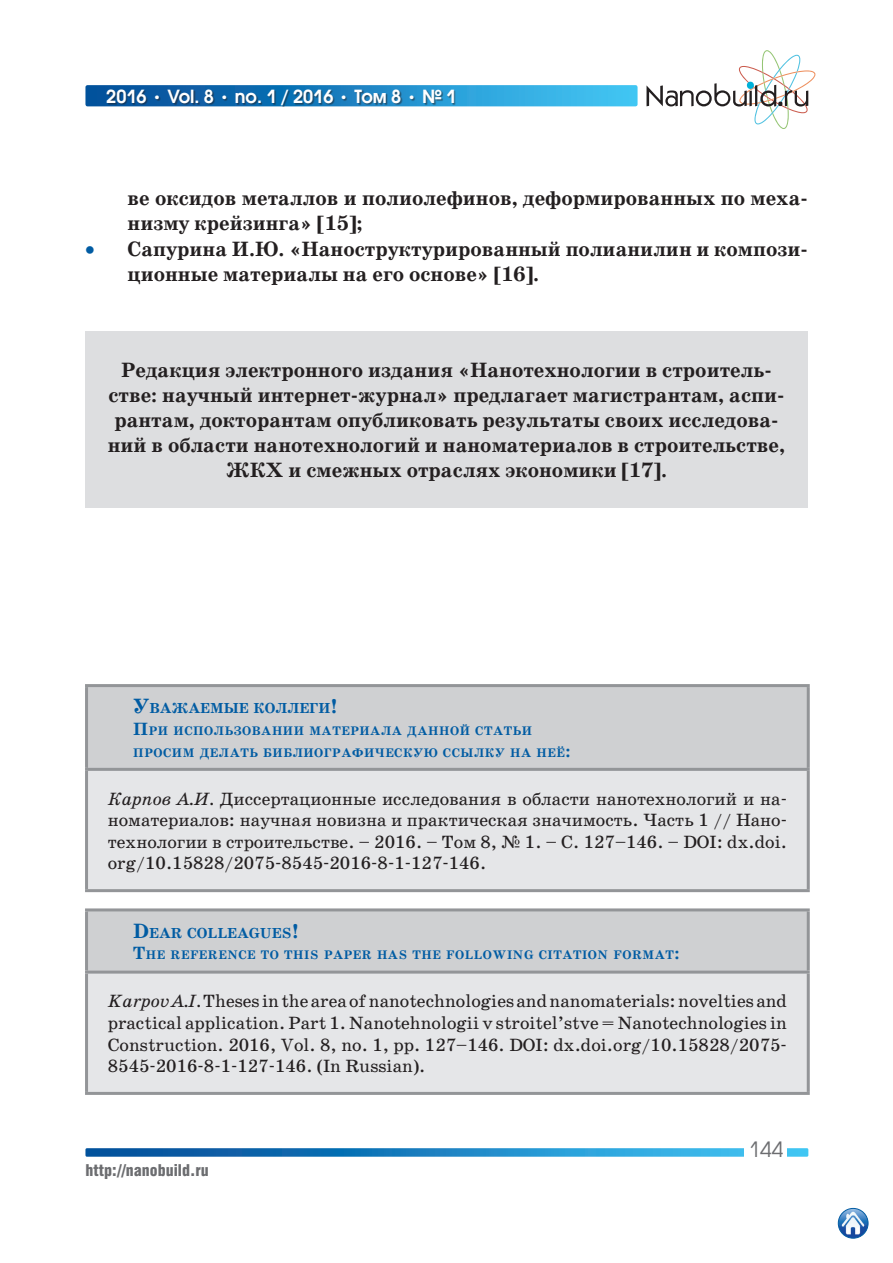
<style>
.page{position:relative;width:893px;height:1263px;background:#fff}
.page>*{position:absolute;margin:0;border:0;box-sizing:border-box;transform-origin:0 0}
.t1{font:700 21px/25.2px "School Book C";color:#231f20}
.t2{font:21px "Avant Garde Gothic C";color:#6c6d70}
.t3{font:18px/21.6px "School Book C";color:#231f20;text-align:justify}
.t4{font:600 18px "Avant Garde Gothic C";color:#fff}
.t5{font:900 16.5px "Helios Cond";color:#6c6d70}
.t6{font:700 14.7px "School Book C";color:#015ca3}
.t7{font:700 12.6px/21.6px "School Book C";letter-spacing:.045em;color:#015ca3}
.s1{font-family:"School Book C";font-weight:700}
.s2{color:#015ca3}
.s3{font-size:21px}
.s4{font-size:18px}
.s5{font-style:italic}
</style>
<div class="page">
<div style="left:85px;top:85px;width:553px;height:21px;background:linear-gradient(to right,#004694,#42c8f7);border-radius:2px"></div>
<div style="left:108px;top:90px;width:348px;height:17px;background:#231f20;opacity:.5"></div>
<svg style="left:646px;top:50px;width:169px;height:79px"></svg>
<svg style="left:85px;top:1148px;width:723px;height:9px;background:#298ac5"></svg>
<div style="left:745px;top:1137px;width:42px;height:20px;background:#fff"></div>
<img style="left:838px;top:1208px;width:30px;height:30px;border-radius:15px">
<div style="left:838px;top:1208px;width:30px;height:30px;border:1px solid #015ca3;border-radius:50%"></div>
<div style="left:85px;top:331px;width:723px;height:177px;background:#dddee0"></div>
<div style="left:88px;top:687px;width:719px;height:81px;background:#cfd0d2"></div>
<svg style="left:87px;top:771px;width:721px;height:321px;background:#e1e2e4"></svg>
<hr style="left:85px;top:684px;width:725px;height:3px;background:#939598">
<hr style="left:85px;top:687px;width:3px;height:81px;background:#939598">
<hr style="left:807px;top:687px;width:3px;height:81px;background:#939598">
<hr style="left:85px;top:768px;width:725px;height:3px;background:#939598">
<hr style="left:85px;top:771px;width:3px;height:118px;background:#939598">
<hr style="left:807px;top:771px;width:3px;height:118px;background:#939598">
<hr style="left:85px;top:889px;width:725px;height:3px;background:#939598">
<hr style="left:85px;top:908px;width:725px;height:3px;background:#939598">
<hr style="left:85px;top:911px;width:3px;height:59px;background:#939598">
<hr style="left:807px;top:911px;width:3px;height:59px;background:#939598">
<hr style="left:85px;top:970px;width:725px;height:3px;background:#939598">
<hr style="left:85px;top:973px;width:3px;height:119px;background:#939598">
<hr style="left:807px;top:973px;width:3px;height:119px;background:#939598">
<hr style="left:85px;top:1092px;width:725px;height:3px;background:#939598">
<p class="t4" style="left:106px;top:85px;width:351px">2016 <span class="s1">•</span> Vol. 8 <span class="s1">•</span> no. 1 / 2016 <span class="s1">•</span> Том 8 <span class="s1">•</span> № 1</p>
<p class="t1" style="left:128px;top:186px;width:682px">ве оксидов металлов и полиолефинов, деформированных по меха&shy;низму крейзинга» [15];</p>
<p class="t1" style="left:128px;top:237px;width:682px;text-indent:-43px"><span class="s2">•</span> Сапурина И.Ю. «Наноструктурированный полианилин и компози&shy;ционные материалы на его основе» [16].</p>
<p class="t1" style="left:108px;top:358px;width:679px;text-align:center">Редакция электронного издания «Нанотехнологии в строитель&shy;стве: научный интернет-журнал» предлагает магистрантам, аспи&shy;рантам, докторантам опубликовать результаты своих исследова&shy;ний в области нанотехнологий и наноматериалов в строительстве, ЖКХ и смежных отраслях экономики [17].</p>
<p class="t6" style="left:133px;top:701px;width:206px"><span class="s3">У</span>ВАЖАЕМЫЕ КОЛЛЕГИ<span class="s3">!</span></p>
<p class="t7" style="left:133px;top:720px;width:439px"><span class="s4">П</span>РИ ИСПОЛЬЗОВАНИИ МАТЕРИАЛА ДАННОЙ СТАТЬИ<br>ПРОСИМ ДЕЛАТЬ БИБЛИОГРАФИЧЕСКУЮ ССЫЛКУ НА НЕЁ<span class="s4">:</span></p>
<p class="t3" style="left:108px;top:788px;width:681px"><span class="s5">Карпов А.И.</span> Диссертационные исследования в области нанотехнологий и на&shy;номатериалов: научная новизна и практическая значимость. Часть 1 // Нано&shy;технологии в строительстве. – 2016. – Том 8, № 1. – С. 127–146. – DOI: dx.doi. org/10.15828/2075-8545-2016-8-1-127-146.</p>
<p class="t6" style="left:133px;top:925px;width:167px"><span class="s3">D</span>EAR COLLEAGUES<span class="s3">!</span></p>
<p class="t7" style="left:133px;top:945px;width:548px"><span class="s4">T</span>HE REFERENCE TO THIS PAPER HAS THE FOLLOWING CITATION FORMAT<span class="s4">:</span></p>
<p class="t3" style="left:108px;top:991px;width:681px"><span class="s5">Karpov A.I.</span> Theses in the area of nanotechnologies and nanomaterials: novelties and practical application. Part 1. Nanotehnologii v stroitel’stve = Nanotechnologies in Construction. 2016, Vol. 8, no. 1, pp. 127–146. DOI: dx.doi.org/10.15828/2075- 8545-2016-8-1-127-146. (In Russian).</p>
<p class="t5" style="left:85px;top:1161px;width:125px">http://nanobuild.ru</p>
<p class="t2" style="left:748px;top:1137px;width:36px">144</p>
</div>
